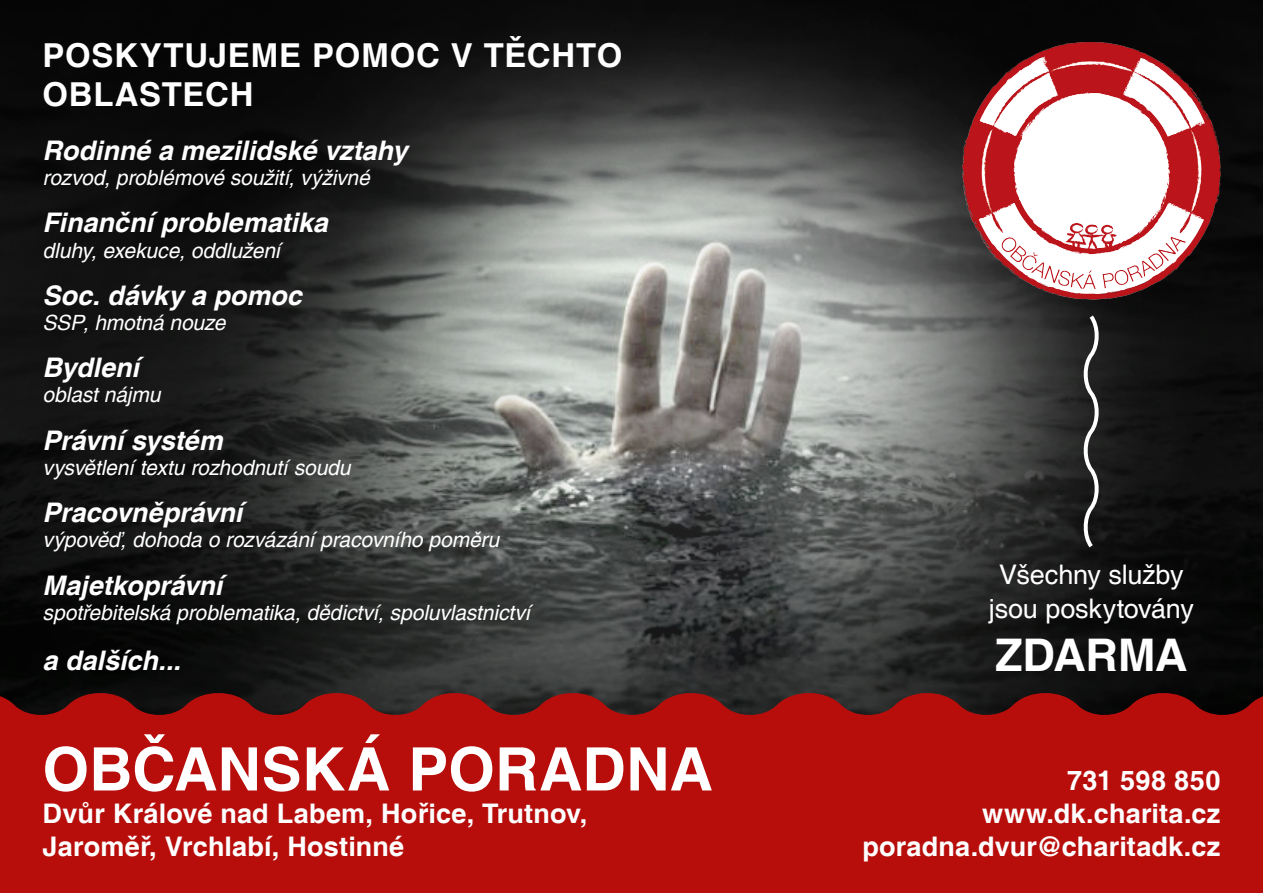
<style>
.page{position:relative;width:1263px;height:893px;background:#fff}
.page>*{position:absolute;margin:0;border:0;box-sizing:border-box;transform-origin:0 0}
.t1{font:700 60px "Helvetica";color:#fff}
.t2{font:700 45px "Helvetica";letter-spacing:-.005em;color:#fff}
.t3{font:700 33px/39.6px "Helvetica";letter-spacing:.02em;color:#fff}
.t4{font:italic 700 27px "Helvetica";letter-spacing:-.005em;color:#fff}
.t5{font:700 27px "Helvetica";letter-spacing:.005em;color:#fff}
.t6{font:27px/34.5px "Helvetica";letter-spacing:-.01em;color:#fff;text-align:center}
.t7{font:italic 21px "Helvetica";letter-spacing:-.005em;color:#fff}
</style>
<div class="page">
<img style="left:0;top:0;width:1263px;height:682px">
<div style="left:0;top:723px;width:1263px;height:170px;background:#b70e0c"></div>
<svg style="left:1078px;top:311px;width:26px;height:241px;background:#404040"></svg>
<svg style="left:0;top:682px;width:1263px;height:14px;background:#241f1e"></svg>
<svg style="left:0;top:696px;width:1263px;height:27px;background:#851210"></svg>
<img style="left:962px;top:43px;width:258px;height:256px">
<h3 class="t3" style="left:43px;top:37px;width:581px">POSKYTUJEME POMOC V TĚCHTO<br>OBLASTECH</h3>
<p class="t4" style="left:43px;top:134px;width:366px">Rodinné a mezilidské vztahy</p>
<p class="t7" style="left:43px;top:165px;width:329px">rozvod, problémové soužití, výživné</p>
<p class="t4" style="left:43px;top:206px;width:287px">Finanční problematika</p>
<p class="t7" style="left:43px;top:238px;width:239px">dluhy, exekuce, oddlužení</p>
<p class="t4" style="left:43px;top:279px;width:261px">Soc. dávky a pomoc</p>
<p class="t7" style="left:43px;top:310px;width:185px">SSP, hmotná nouze</p>
<p class="t4" style="left:43px;top:351px;width:98px">Bydlení</p>
<p class="t7" style="left:43px;top:383px;width:120px">oblast nájmu</p>
<p class="t4" style="left:43px;top:424px;width:182px">Právní systém</p>
<p class="t7" style="left:43px;top:455px;width:310px">vysvětlení textu rozhodnutí soudu</p>
<p class="t4" style="left:43px;top:496px;width:201px">Pracovněprávní</p>
<p class="t7" style="left:43px;top:528px;width:458px">výpověď, dohoda o rozvázání pracovního poměru</p>
<p class="t4" style="left:43px;top:569px;width:181px">Majetkoprávní</p>
<p class="t7" style="left:43px;top:600px;width:489px">spotřebitelská problematika, dědictví, spoluvlastnictví</p>
<p class="t4" style="left:43px;top:644px;width:140px">a dalších...</p>
<h1 class="t1" style="left:43px;top:733px;width:672px">OBČANSKÁ PORADNA</h1>
<p class="t6" style="left:989px;top:558px;width:206px">Všechny služby jsou poskytovány</p>
<h2 class="t2" style="left:995px;top:627px;width:194px">ZDARMA</h2>
<p class="t5" style="left:1067px;top:764px;width:155px">731 598 850</p>
<p class="t5" style="left:43px;top:797px;width:546px">Dvůr Králové nad Labem, Hořice, Trutnov,</p>
<p class="t5" style="left:982px;top:797px;width:240px">www.dk.charita.cz</p>
<p class="t5" style="left:43px;top:830px;width:363px">Jaroměř, Vrchlabí, Hostinné</p>
<p class="t5" style="left:862px;top:830px;width:359px">poradna.dvur@charitadk.cz</p>
</div>
